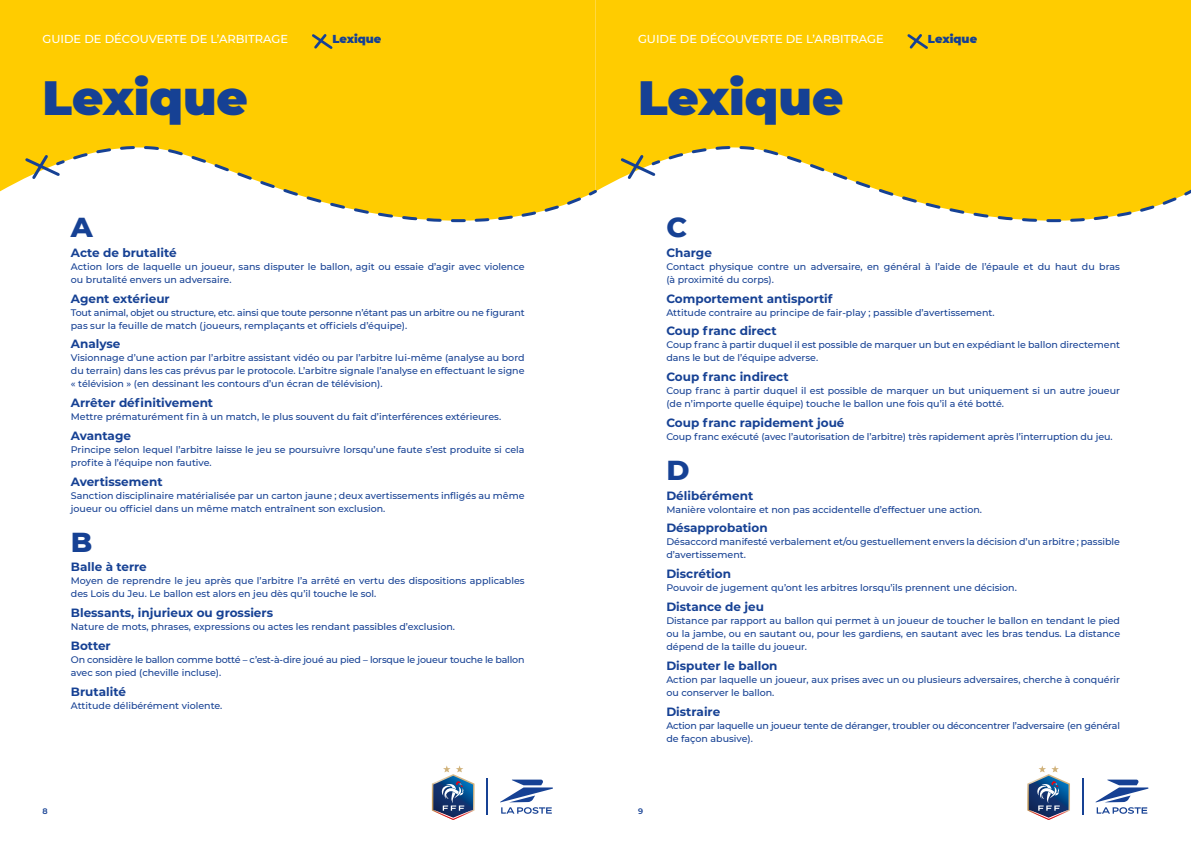
<style>
.page{position:relative;width:1191px;height:842px;background:#fff}
.page>*{position:absolute;margin:0;border:0;box-sizing:border-box;transform-origin:0 0}
.t1{font:900 48px "Montserrat";color:#164194}
.t2{font:800 28px "Montserrat";color:#164194}
.t3{font:700 12px "Montserrat";color:#164194}
.t4{font:500 11.5px "Montserrat";color:#fff}
.t5{font:900 11.5px "Montserrat";letter-spacing:-.005em;color:#164194}
.t6{font:500 9.5px/13px "Montserrat";color:#164194}
.t7{font:500 9.5px/13px "Montserrat";letter-spacing:-.02em;color:#164194}
.t8{font:600 8px "Montserrat";color:#164194}
</style>
<div class="page">
<div style="left:595px;top:0;width:596px;height:190px;background:#fc0"></div>
<svg style="left:649px;top:144px;width:542px;height:79px"></svg>
<svg style="left:618px;top:152px;width:40px;height:30px"></svg>
<div style="left:0;top:0;width:595px;height:192px;background:#fc0"></div>
<svg style="left:23px;top:152px;width:31px;height:30px"></svg>
<svg style="left:54px;top:144px;width:545px;height:79px"></svg>
<hr style="left:486px;top:778px;width:2px;height:37px;background:#164194">
<svg style="left:432px;top:765px;width:42px;height:55px"></svg>
<svg style="left:500px;top:780px;width:53px;height:34px"></svg>
<hr style="left:1082px;top:778px;width:1px;height:37px;background:#164194">
<svg style="left:1027px;top:765px;width:43px;height:55px"></svg>
<svg style="left:1095px;top:780px;width:53px;height:34px"></svg>
<svg style="left:905px;top:32px;width:25px;height:19px"></svg>
<svg style="left:309px;top:32px;width:26px;height:19px"></svg>
<p class="t4" style="left:43px;top:31px;width:247px">GUIDE DE DÉCOUVERTE DE L’ARBITRAGE</p>
<p class="t5" style="left:332px;top:31px;width:50px">Lexique</p>
<h1 class="t1" style="left:43px;top:61px;width:207px">Lexique</h1>
<h2 class="t2" style="left:71px;top:206px;width:24px">A</h2>
<p class="t3" style="left:71px;top:244px;width:107px">Acte de brutalité</p>
<p class="t6" style="left:71px;top:259px;width:455px">Action lors de laquelle un joueur, sans disputer le ballon, agit ou essaie d’agir avec violence ou brutalité envers un adversaire.</p>
<p class="t3" style="left:71px;top:290px;width:100px">Agent extérieur</p>
<p class="t7" style="left:71px;top:305px;width:455px">Tout animal, objet ou structure, etc. ainsi que toute personne n’étant pas un arbitre ou ne figurant pas sur la feuille de match (joueurs, remplaçants et officiels d’équipe).</p>
<p class="t3" style="left:71px;top:335px;width:51px">Analyse</p>
<p class="t6" style="left:71px;top:351px;width:455px;text-align:justify">Visionnage d’une action par l’arbitre assistant vidéo ou par l’arbitre lui-même (analyse au bord du terrain) dans les cas prévus par le protocole. L’arbitre signale l’analyse en effectuant le signe « télévision » (en dessinant les contours d’un écran de télévision).</p>
<p class="t3" style="left:71px;top:394px;width:144px">Arrêter définitivement</p>
<p class="t6" style="left:71px;top:410px;width:432px">Mettre prématurément fin à un match, le plus souvent du fait d’interférences extérieures.</p>
<p class="t3" style="left:71px;top:427px;width:62px">Avantage</p>
<p class="t6" style="left:71px;top:443px;width:455px">Principe selon lequel l’arbitre laisse le jeu se poursuivre lorsqu’une faute s’est produite si cela profite à l’équipe non fautive.</p>
<p class="t3" style="left:71px;top:473px;width:93px">Avertissement</p>
<p class="t6" style="left:71px;top:489px;width:455px">Sanction disciplinaire matérialisée par un carton jaune ; deux avertissements infligés au même joueur ou officiel dans un même match entraînent son exclusion.</p>
<h2 class="t2" style="left:71px;top:521px;width:23px">B</h2>
<p class="t3" style="left:71px;top:558px;width:77px">Balle à terre</p>
<p class="t6" style="left:71px;top:574px;width:455px">Moyen de reprendre le jeu après que l’arbitre l’a arrêté en vertu des dispositions applicables des Lois du Jeu. Le ballon est alors en jeu dès qu’il touche le sol.</p>
<p class="t3" style="left:71px;top:604px;width:204px">Blessants, injurieux ou grossiers</p>
<p class="t6" style="left:71px;top:620px;width:386px">Nature de mots, phrases, expressions ou actes les rendant passibles d’exclusion.</p>
<p class="t3" style="left:71px;top:637px;width:41px">Botter</p>
<p class="t7" style="left:71px;top:653px;width:455px">On considère le ballon comme botté – c’est-à-dire joué au pied – lorsque le joueur touche le ballon avec son pied (cheville incluse).</p>
<p class="t3" style="left:71px;top:683px;width:57px">Brutalité</p>
<p class="t6" style="left:71px;top:699px;width:153px">Attitude délibérément violente.</p>
<p class="t4" style="left:638px;top:31px;width:247px">GUIDE DE DÉCOUVERTE DE L’ARBITRAGE</p>
<p class="t5" style="left:928px;top:31px;width:51px">Lexique</p>
<h1 class="t1" style="left:638px;top:61px;width:207px">Lexique</h1>
<h2 class="t2" style="left:666px;top:206px;width:22px">C</h2>
<p class="t3" style="left:666px;top:244px;width:47px">Charge</p>
<p class="t6" style="left:666px;top:259px;width:455px">Contact physique contre un adversaire, en général à l’aide de l’épaule et du haut du bras (à proximité du corps).</p>
<p class="t3" style="left:666px;top:290px;width:168px">Comportement antisportif</p>
<p class="t6" style="left:666px;top:305px;width:330px">Attitude contraire au principe de fair-play ; passible d’avertissement.</p>
<p class="t3" style="left:666px;top:322px;width:112px">Coup franc direct</p>
<p class="t6" style="left:666px;top:338px;width:455px">Coup franc à partir duquel il est possible de marquer un but en expédiant le ballon directement dans le but de l’équipe adverse.</p>
<p class="t3" style="left:666px;top:368px;width:124px">Coup franc indirect</p>
<p class="t6" style="left:666px;top:384px;width:455px">Coup franc à partir duquel il est possible de marquer un but uniquement si un autre joueur (de n’importe quelle équipe) touche le ballon une fois qu’il a été botté.</p>
<p class="t3" style="left:666px;top:414px;width:180px">Coup franc rapidement joué</p>
<p class="t6" style="left:666px;top:430px;width:448px">Coup franc exécuté (avec l’autorisation de l’arbitre) très rapidement après l’interruption du jeu.</p>
<h2 class="t2" style="left:666px;top:449px;width:25px">D</h2>
<p class="t3" style="left:666px;top:487px;width:88px">Délibérément</p>
<p class="t6" style="left:666px;top:502px;width:317px">Manière volontaire et non pas accidentelle d’effectuer une action.</p>
<p class="t3" style="left:666px;top:519px;width:103px">Désapprobation</p>
<p class="t6" style="left:666px;top:535px;width:455px">Désaccord manifesté verbalement et/ou gestuellement envers la décision d’un arbitre ; passible d’avertissement.</p>
<p class="t3" style="left:666px;top:565px;width:66px">Discrétion</p>
<p class="t6" style="left:666px;top:581px;width:352px">Pouvoir de jugement qu’ont les arbitres lorsqu’ils prennent une décision.</p>
<p class="t3" style="left:666px;top:598px;width:99px">Distance de jeu</p>
<p class="t6" style="left:666px;top:614px;width:455px;text-align:justify">Distance par rapport au ballon qui permet à un joueur de toucher le ballon en tendant le pied ou la jambe, ou en sautant ou, pour les gardiens, en sautant avec les bras tendus. La distance dépend de la taille du joueur.</p>
<p class="t3" style="left:666px;top:657px;width:113px">Disputer le ballon</p>
<p class="t6" style="left:666px;top:673px;width:455px">Action par laquelle un joueur, aux prises avec un ou plusieurs adversaires, cherche à conquérir ou conserver le ballon.</p>
<p class="t3" style="left:666px;top:703px;width:55px">Distraire</p>
<p class="t7" style="left:666px;top:718px;width:455px">Action par laquelle un joueur tente de déranger, troubler ou déconcentrer l’adversaire (en général de façon abusive).</p>
<p class="t8" style="left:43px;top:805px;width:7px">8</p>
<p class="t8" style="left:638px;top:805px;width:7px">9</p>
</div>
